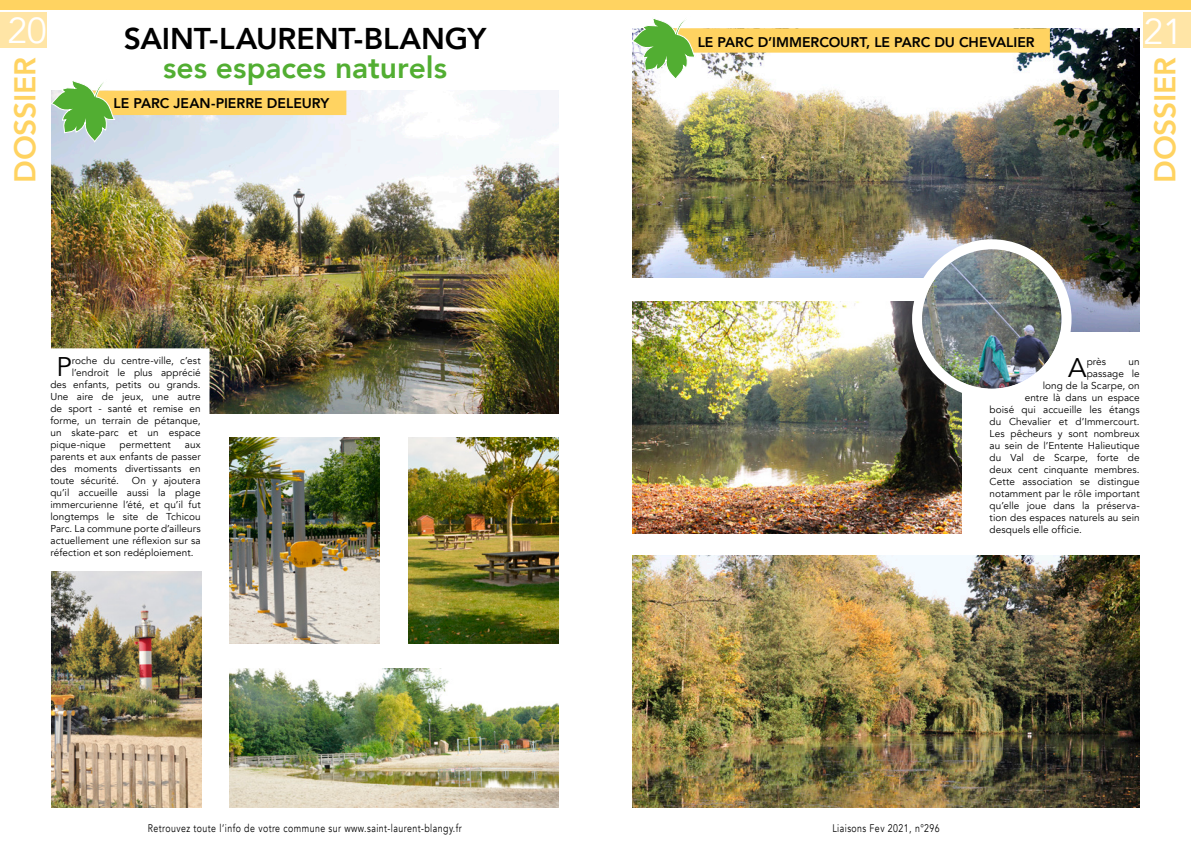
<style>
.page{position:relative;width:1191px;height:842px;background:#fff}
.page>*{position:absolute;margin:0;border:0;box-sizing:border-box;transform-origin:0 0}
.t1{font:36px "Avenir";color:#fff}
.Texte_2016{font:800 30px "Avenir";letter-spacing:-.005em;color:#000}
.Texte_2016-2{font:800 30px "Avenir";color:#52ae32}
.Texte_2016-3{font:800 30px "Avenir";letter-spacing:-.005em;color:#ffd361}
.Texte_2016-4{font:26.9px "Avenir";color:#000}
.Texte_2016-5{font:800 14px "Avenir";color:#000}
.t2{font:11px "Avenir";letter-spacing:.05em;color:#000;scale:.8 1}
.Texte_2016-6{font:10px/12px "Avenir";letter-spacing:.005em;color:#000;text-align:justify}
</style>
<div class="page">
<img style="left:51px;top:90px;width:507px;height:324px">
<img style="left:230px;top:668px;width:328px;height:140px">
<img style="left:408px;top:437px;width:150px;height:207px">
<svg style="left:51px;top:345px;width:161px;height:229px"></svg>
<img style="left:230px;top:437px;width:150px;height:207px">
<svg style="left:51px;top:81px;width:398px;height:64px"></svg>
<img style="left:51px;top:571px;width:150px;height:237px">
<img style="left:632px;top:556px;width:508px;height:252px">
<img style="left:632px;top:28px;width:508px;height:304px">
<img style="left:632px;top:301px;width:329px;height:232px">
<svg style="left:632px;top:19px;width:418px;height:63px"></svg>
<div style="left:603px;top:279px;width:354px;height:22px;background:#fff"></div>
<img style="left:922px;top:249px;width:139px;height:140px;border-radius:70px">
<div style="left:912px;top:239px;width:159px;height:160px;border:10px solid #fff;border-radius:50%"></div>
<div style="left:0;top:13px;width:47px;height:35px;background:#ffe5a6"></div>
<div style="left:1143px;top:13px;width:48px;height:35px;background:#ffe5a6"></div>
<div style="left:0;top:0;width:595px;height:10px;background:#ffd361"></div>
<div style="left:595px;top:0;width:596px;height:10px;background:#ffd361"></div>
<h1 class="t1" style="left:8px;top:9px;width:41px">20</h1>
<h1 class="t1" style="left:1143px;top:10px;width:41px">21</h1>
<p class="Texte_2016" style="left:124px;top:16px;width:364px">SAINT-LAURENT-BLANGY</p>
<p class="Texte_2016-2" style="left:163px;top:45px;width:285px">ses espaces naturels</p>
<p class="Texte_2016-3" style="left:1141px;top:183px;width:127px;rotate:-90deg">DOSSIER</p>
<p class="Texte_2016-5" style="left:698px;top:31px;width:338px">LE PARC D’IMMERCOURT, LE PARC DU CHEVALIER</p>
<p class="Texte_2016-3" style="left:2px;top:183px;width:127px;rotate:-90deg">DOSSIER</p>
<p class="Texte_2016-5" style="left:113px;top:92px;width:217px">LE PARC JEAN-PIERRE DELEURY</p>
<p class="Texte_2016-4" style="left:56px;top:351px;width:17px">P</p>
<p class="Texte_2016-6" style="left:72px;top:355px;width:130px">roche du centre-ville, c’est</p>
<p class="Texte_2016-6" style="left:72px;top:367px;width:130px">l’endroit le plus apprécié</p>
<p class="Texte_2016-6" style="left:50px;top:379px;width:152px">des enfants, petits ou grands.</p>
<p class="Texte_2016-6" style="left:50px;top:391px;width:152px">Une aire de jeux, une autre</p>
<p class="Texte_2016-6" style="left:50px;top:403px;width:152px">de sport - santé et remise en</p>
<p class="Texte_2016-6" style="left:50px;top:415px;width:152px">forme, un terrain de pétanque,</p>
<p class="Texte_2016-6" style="left:50px;top:427px;width:152px">un skate-parc et un espace</p>
<p class="Texte_2016-6" style="left:50px;top:439px;width:57px">pique-nique</p>
<p class="Texte_2016-6" style="left:120px;top:439px;width:53px">permettent</p>
<p class="Texte_2016-6" style="left:50px;top:439px;width:152px;text-indent:134px">aux parents et aux enfants de passer des moments divertissants en toute sécurité.</p>
<p class="Texte_2016-6" style="left:50px;top:475px;width:152px;text-indent:81px">On y ajoutera qu’il accueille aussi la plage immercurienne l’été, et qu’il fut longtemps le site de Tchicou Parc. La commune porte d’ailleurs actuellement une réflexion sur sa réfection et son redéploiement.</p>
<p class="Texte_2016-4" style="left:1068px;top:352px;width:20px">A</p>
<p class="Texte_2016-6" style="left:1086px;top:356px;width:21px">près</p>
<p class="Texte_2016-6" style="left:1128px;top:356px;width:13px">un</p>
<p class="Texte_2016-6" style="left:1086px;top:368px;width:55px">passage le</p>
<p class="Texte_2016-6" style="left:1042px;top:380px;width:99px">long de la Scarpe, on</p>
<p class="Texte_2016-6" style="left:1024px;top:392px;width:117px">entre là dans un espace</p>
<p class="Texte_2016-6" style="left:989px;top:404px;width:151px">boisé qui accueille les étangs</p>
<p class="Texte_2016-6" style="left:989px;top:416px;width:152px">du Chevalier et d’Immercourt.</p>
<p class="Texte_2016-6" style="left:989px;top:428px;width:151px">Les pêcheurs y sont nombreux</p>
<p class="Texte_2016-6" style="left:989px;top:440px;width:151px">au sein de l’Entente Halieutique</p>
<p class="Texte_2016-6" style="left:989px;top:452px;width:152px">du Val de Scarpe, forte de</p>
<p class="Texte_2016-6" style="left:989px;top:464px;width:152px">deux cent cinquante membres.</p>
<p class="Texte_2016-6" style="left:989px;top:476px;width:152px">Cette association se distingue</p>
<p class="Texte_2016-6" style="left:989px;top:488px;width:151px">notamment par le rôle important</p>
<p class="Texte_2016-6" style="left:989px;top:500px;width:151px">qu’elle joue dans la préserva-</p>
<p class="Texte_2016-6" style="left:989px;top:512px;width:151px">tion des espaces naturels au sein</p>
<p class="Texte_2016-6" style="left:989px;top:524px;width:94px">desquels elle officie.</p>
<p class="t2" style="left:148px;top:822px;width:394px">Retrouvez toute l’info de votre commune sur www.saint-laurent-blangy.fr</p>
<p class="t2" style="left:832px;top:822px;width:136px">Liaisons Fev 2021, n°296</p>
</div>
